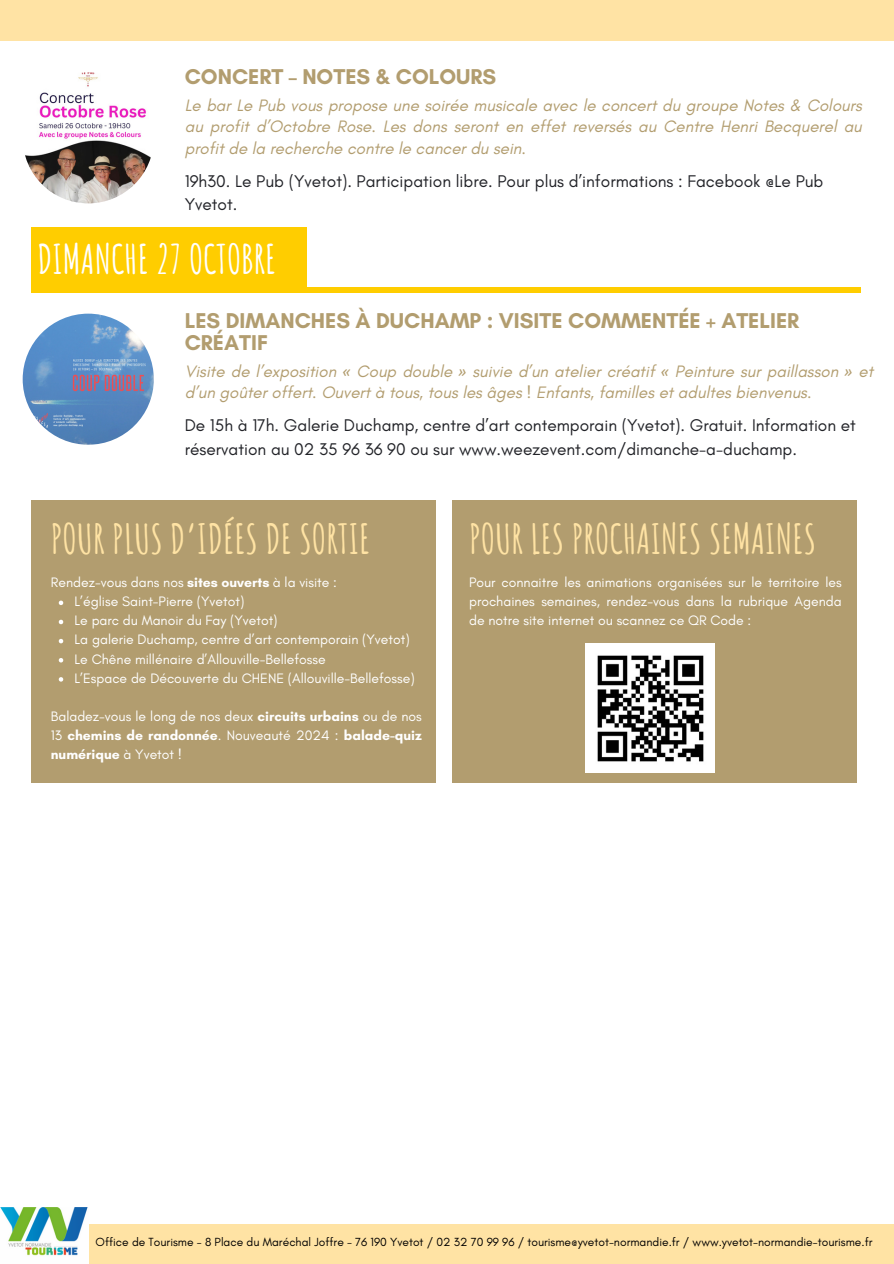
<style>
.page{position:relative;width:894px;height:1264px;background:#fff}
.page>*{position:absolute;margin:0;border:0;box-sizing:border-box;transform-origin:0 0}
.t1{font:700 40.5px "Amatic SC";color:#ffe3a4}
.t2{font:700 39.75px "Amatic SC";color:#fff}
.t3{font:700 21.75px/21.3px "Glacial Indifference";color:#b29d6f}
.t4{font:17.25px/23.7px "Glacial Indifference";color:#212227}
.t5{font:italic 16.8px/21.3px "Glacial Indifference";color:#b29d6f}
.t6{font:13.95px/19.2px "Glacial Indifference";color:#fff;text-align:justify}
.t7{font:12px "Glacial Indifference";color:#000}
.s1{font-family:"Noto Sans"}
.s2{font-weight:700}
</style>
<div class="page">
<div style="left:0;top:1224px;width:893px;height:39px;background:#ffe3a4"></div>
<img style="left:0;top:1207px;width:89px;height:56px">
<div style="left:0;top:0;width:893px;height:41px;background:#ffe3a4"></div>
<div style="left:32px;top:500px;width:403px;height:283px;background:#b29d6f"></div>
<div style="left:452px;top:500px;width:404px;height:283px;background:#b29d6f"></div>
<img style="left:585px;top:643px;width:129px;height:129px">
<svg style="left:59px;top:600px;width:4px;height:5px"></svg>
<svg style="left:59px;top:619px;width:4px;height:5px"></svg>
<svg style="left:59px;top:639px;width:4px;height:4px"></svg>
<svg style="left:59px;top:658px;width:4px;height:4px"></svg>
<svg style="left:59px;top:677px;width:4px;height:4px"></svg>
<img style="left:23px;top:313px;width:131px;height:132px;border-radius:50%">
<div style="left:31px;top:287px;width:829px;height:6px;background:#ffcd00"></div>
<div style="left:31px;top:227px;width:276px;height:63px;background:#ffcd00"></div>
<img style="left:23px;top:72px;width:131px;height:131px;border-radius:50%">
<p class="t3" style="left:185px;top:66px;width:313px">CONCERT – NOTES &amp; COLOURS</p>
<p class="t5" style="left:185px;top:94px;width:678px;text-align:justify">Le bar Le Pub vous propose une soirée musicale avec le concert du groupe Notes &amp; Colours au profit d’Octobre Rose. Les dons seront en effet reversés au Centre Henri Becquerel au profit de la recherche contre le cancer du sein.</p>
<p class="t4" style="left:185px;top:169px;width:640px">19h30. Le Pub (Yvetot). Participation libre. Pour plus d’informations : Facebook @Le Pub<br>Yvetot.</p>
<h1 class="t2" style="left:37px;top:233px;width:240px">DIMANCHE 27 OCTOBRE</h1>
<p class="t3" style="left:185px;top:310px;width:616px">LES DIMANCHES À DUCHAMP : VISITE COMMENTÉE + ATELIER<br>CRÉATIF</p>
<p class="t5" style="left:185px;top:360px;width:689px">Visite de l’exposition <span class="s1">«</span> Coup double <span class="s1">»</span> suivie d’un atelier créatif <span class="s1">«</span> Peinture sur paillasson <span class="s1">»</span> et d’un goûter offert. Ouvert à tous, tous les âges ! Enfants, familles et adultes bienvenus.</p>
<h4 class="t4" style="left:185px;top:413px;width:672px">De 15h à 17h. Galerie Duchamp, centre d’art contemporain (Yvetot). Gratuit. Information et réservation au 02 35 96 36 90 ou sur www.weezevent.com/dimanche-a-duchamp.</h4>
<h3 class="t1" style="left:51px;top:512px;width:321px">POUR PLUS D’IDÉES DE SORTIE</h3>
<h1 class="t6" style="left:51px;top:572px;width:287px">Rendez-vous dans nos <span class="s2">sites ouverts</span> à la visite :</h1>
<p class="t6" style="left:75px;top:591px;width:171px">L’église Saint-Pierre (Yvetot)</p>
<h2 class="t6" style="left:75px;top:611px;width:204px">Le parc du Manoir du Fay (Yvetot)</h2>
<h3 class="t6" style="left:75px;top:630px;width:336px">La galerie Duchamp, centre d’art contemporain (Yvetot)</h3>
<h3 class="t6" style="left:75px;top:649px;width:252px">Le Chêne millénaire d’Allouville-Bellefosse</h3>
<h1 class="t6" style="left:75px;top:668px;width:341px">L’Espace de Découverte du CHENE (Allouville-Bellefosse)</h1>
<h4 class="t6" style="left:51px;top:706px;width:372px">Baladez-vous le long de nos deux <span class="s2">circuits urbains</span> ou de nos 13 <span class="s2">chemins de randonnée</span>. Nouveauté 2024 : <span class="s2">balade-quiz numérique</span> à Yvetot !</h4>
<p class="t1" style="left:469px;top:512px;width:348px">POUR LES PROCHAINES SEMAINES</p>
<p class="t6" style="left:469px;top:572px;width:374px">Pour connaitre les animations organisées sur le territoire les prochaines semaines, rendez-vous dans la rubrique Agenda de notre site internet ou scannez ce QR Code :</p>
<h2 class="t7" style="left:95px;top:1234px;width:778px">Office de Tourisme - 8 Place du Maréchal Joffre - 76 190 Yvetot / 02 32 70 99 96 / tourisme@yvetot-normandie.fr / www.yvetot-normandie-tourisme.fr</h2>
</div>
